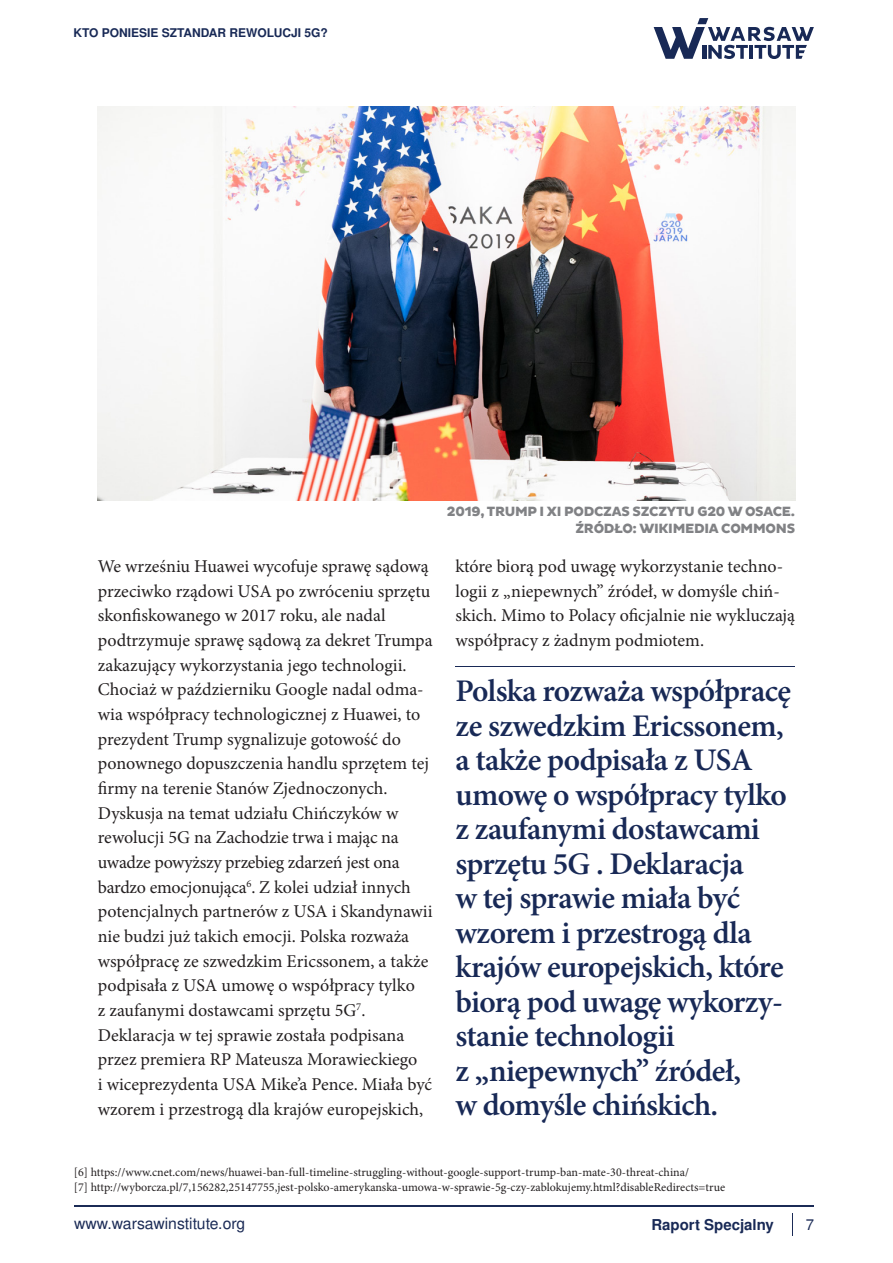
<style>
.page{position:relative;width:893px;height:1263px;background:#fff}
.page>*{position:absolute;margin:0;border:0;box-sizing:border-box;transform-origin:0 0}
.M1_Wyróznienie_Midi{font:600 31.5px/34.5px "Minion Pro";letter-spacing:-.02em;color:#182956}
.M1_Content{font:18px/24.6px "Minion Pro";color:#231f20}
.t1{font:15.75px "Nimbus San L";color:#1b2b56}
.t2{font:700 15px "Nimbus San L";color:#182956}
.t3{font:15px "Nimbus San L";color:#1b2b56}
.t4{font:800 13.5px "Pluto Sans W01";letter-spacing:-.02em;color:#818285}
.M_Przypis_dolny{font:12px "Minion Pro";color:#231f20}
.t5{font:700 12px "Nimbus San L";color:#182956}
</style>
<div class="page">
<hr style="left:74px;top:1205px;width:740px;height:1px;background:#1b2b56">
<svg style="left:792px;top:1214px;width:1px;height:22px"></svg>
<svg style="left:654px;top:18px;width:160px;height:41px"></svg>
<img style="left:98px;top:106px;width:697px;height:394px">
<hr style="left:455px;top:666px;width:340px;height:1px;background:#182956">
<p class="t5" style="left:73px;top:25px;width:256px">KTO PONIESIE SZTANDAR REWOLUCJI 5G?</p>
<p class="t4" style="left:447px;top:504px;width:350px">2019, TRUMP I XI PODCZAS SZCZYTU G20 W OSACE.</p>
<p class="t4" style="left:575px;top:520px;width:221px">ŹRÓDŁO: WIKIMEDIA COMMONS</p>
<p class="M1_Content" style="left:98px;top:554px;width:336px">We wrześniu Huawei wycofuje sprawę sądową przeciwko rządowi USA po zwróceniu sprzętu skonfiskowanego w 2017 roku, ale nadal podtrzymuje sprawę sądową za dekret Trumpa zakazujący wykorzystania jego technologii.<br>Chociaż w październiku Google nadal odma&shy;wia współpracy technologicznej z Huawei, to prezydent Trump sygnalizuje gotowość do ponownego dopuszczenia handlu sprzętem tej firmy na terenie Stanów Zjednoczonych.<br>Dyskusja na temat udziału Chińczyków w rewolucji 5G na Zachodzie trwa i mając na uwadze powyższy przebieg zdarzeń jest ona bardzo emocjonująca<sup>6</sup>. Z kolei udział innych potencjalnych partnerów z USA i Skandynawii nie budzi już takich emocji. Polska rozważa współpracę ze szwedzkim Ericssonem, a także podpisała z USA umowę o współpracy tylko<br>z zaufanymi dostawcami sprzętu 5G<sup>7</sup>.<br>Deklaracja w tej sprawie została podpisana przez premiera RP Mateusza Morawieckiego<br>i wiceprezydenta USA Mike’a Pence. Miała być wzorem i przestrogą dla krajów europejskich,</p>
<p class="M1_Content" style="left:455px;top:554px;width:341px">które biorą pod uwagę wykorzystanie techno&shy;logii z „niepewnych” źródeł, w domyśle chiń&shy;skich. Mimo to Polacy oficjalnie nie wykluczają współpracy z żadnym podmiotem.</p>
<p class="M1_Wyróznienie_Midi" style="left:455px;top:674px;width:337px">Polska rozważa współpracę ze szwedzkim Ericssonem, a także podpisała z USA umowę o współpracy tylko z zaufanymi dostawcami sprzętu 5G . Deklaracja<br>w tej sprawie miała być wzorem i przestrogą dla krajów europejskich, które biorą pod uwagę wykorzy&shy;stanie technologii<br>z „niepewnych” źródeł,<br>w domyśle chińskich.</p>
<p class="M_Przypis_dolny" style="left:74px;top:1164px;width:616px">[6] https://www.cnet.com/news/huawei-ban-full-timeline-struggling-without-google-support-trump-ban-mate-30-threat-china/</p>
<p class="M_Przypis_dolny" style="left:74px;top:1179px;width:653px">[7] http://wyborcza.pl/7,156282,25147755,jest-polsko-amerykanska-umowa-w-sprawie-5g-czy-zablokujemy.html?disableRedirects=true</p>
<p class="t1" style="left:74px;top:1212px;width:173px">www.warsawinstitute.org</p>
<p class="t3" style="left:806px;top:1214px;width:10px">7</p>
<p class="t2" style="left:651px;top:1214px;width:124px">Raport Specjalny</p>
</div>
